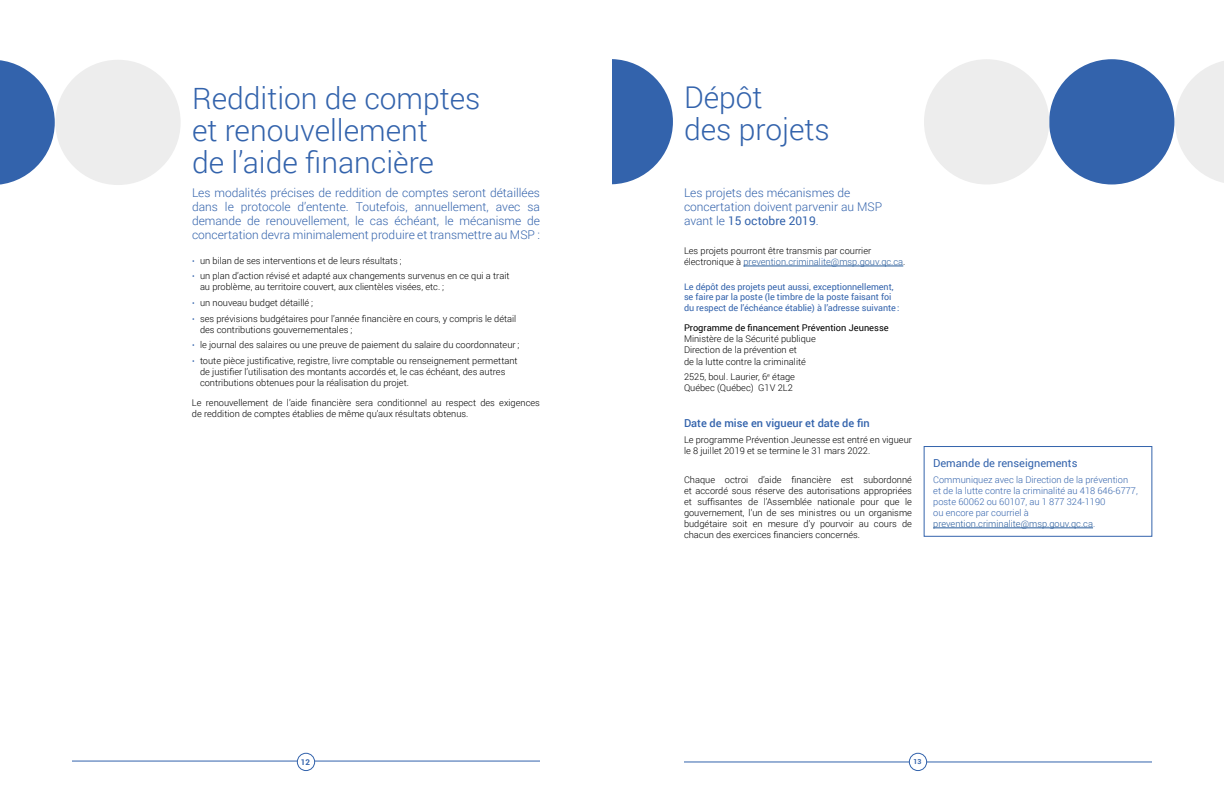
<style>
.page{position:relative;width:1224px;height:792px;background:#fff}
.page>*{position:absolute;margin:0;border:0;box-sizing:border-box;transform-origin:0 0}
.t1{font:300 30px/32px "Roboto";color:#3363ac}
.t2{font:300 12px/14px "Roboto";color:#3363ac;text-align:justify}
.t3{font:500 11px "Roboto";color:#3363ac}
.t4{font:11px "Roboto";color:#3363ac}
.t5{font:300 9.2px/11.1px "Roboto";color:#000}
.t6{font:300 9.2px/11.1px "Roboto";color:#3363ac}
.t7{font:9.2px "Roboto";color:#000}
.t8{font:9px/10.8px "Roboto";letter-spacing:-.005em;color:#3363ac}
.t9{font:700 8px "Roboto";color:#3363ac}
.t10{font:700 7px "Roboto";color:#3363ac}
.s1{font-size:8px;color:#3363ac}
.s2{font-weight:400}
.s3{color:#275b9b}
</style>
<div class="page">
<hr style="left:684px;top:761px;width:468px;height:1px;background:#3363ac">
<div style="left:909px;top:753px;width:18px;height:18px;background:#fff;border-radius:50%"></div>
<div style="left:909px;top:753px;width:18px;height:18px;border:1px solid #3363ac;border-radius:50%"></div>
<svg style="left:612px;top:59px;width:61px;height:125px"></svg>
<hr style="left:72px;top:761px;width:468px;height:1px;background:#3363ac">
<div style="left:297px;top:753px;width:18px;height:18px;background:#fff;border-radius:50%"></div>
<div style="left:297px;top:753px;width:18px;height:18px;border:1px solid #3363ac;border-radius:50%"></div>
<svg style="left:0;top:60px;width:55px;height:125px"></svg>
<div style="left:55px;top:60px;width:126px;height:125px;background:#ededed;border-radius:50%"></div>
<hr style="left:743px;top:266px;width:160px;height:1px;background:#275b9b">
<hr style="left:933px;top:528px;width:160px;height:1px;background:#275b9b">
<div style="left:924px;top:446px;width:228px;height:90px;border:1px solid #3363ac"></div>
<div style="left:1049px;top:59px;width:125px;height:125px;background:#3363ac;border-radius:50%"></div>
<div style="left:924px;top:59px;width:125px;height:125px;background:#ededed;border-radius:50%"></div>
<svg style="left:1175px;top:61px;width:49px;height:122px"></svg>
<h1 class="t1" style="left:192px;top:82px;width:290px">Reddition de comptes et renouvellement<br>de l’aide financière</h1>
<p class="t2" style="left:192px;top:185px;width:350px">Les modalités précises de reddition de comptes seront détaillées dans le protocole d’entente. Toutefois, annuellement, avec sa demande de renouvellement, le cas échéant, le mécanisme de concertation devra minimalement produire et transmettre au MSP :</p>
<p class="t5" style="left:192px;top:255px;width:211px"><span class="s1">•</span> un bilan de ses interventions et de leurs résultats ;</p>
<p class="t5" style="left:200px;top:270px;width:311px;text-indent:-8px"><span class="s1">•</span> un plan d’action révisé et adapté aux changements survenus en ce qui a trait au problème, au territoire couvert, aux clientèles visées, etc. ;</p>
<p class="t5" style="left:192px;top:297px;width:123px"><span class="s1">•</span> un nouveau budget détaillé ;</p>
<p class="t5" style="left:200px;top:312px;width:318px;text-indent:-8px"><span class="s1">•</span> ses prévisions budgétaires pour l’année financière en cours, y compris le détail des contributions gouvernementales ;</p>
<p class="t5" style="left:192px;top:339px;width:329px"><span class="s1">•</span> le journal des salaires ou une preuve de paiement du salaire du coordonnateur ;</p>
<p class="t5" style="left:200px;top:355px;width:319px;text-indent:-8px"><span class="s1">•</span> toute pièce justificative, registre, livre comptable ou renseignement permettant de justifier l’utilisation des montants accordés et, le cas échéant, des autres contributions obtenues pour la réalisation du projet.</p>
<p class="t5" style="left:192px;top:397px;width:349px">Le renouvellement de l’aide financière sera conditionnel au respect des exigences de reddition de comptes établies de même qu’aux résultats obtenus.</p>
<h1 class="t1" style="left:684px;top:81px;width:147px">Dépôt<br>des projets</h1>
<h2 class="t2" style="left:684px;top:185px;width:200px;text-align:left">Les projets des mécanismes de concertation doivent parvenir au MSP avant le <span class="s2">15 octobre 2019</span>.</h2>
<p class="t5" style="left:684px;top:245px;width:223px">Les projets pourront être transmis par courrier électronique à <span class="s3">prevention.criminalite@msp.gouv.qc.ca</span>.</p>
<p class="t8" style="left:684px;top:281px;width:217px">Le dépôt des projets peut aussi, exceptionnellement, se faire par la poste (le timbre de la poste faisant foi du respect de l’échéance établie) à l’adresse suivante:</p>
<p class="t7" style="left:684px;top:322px;width:206px">Programme de financement Prévention Jeunesse</p>
<p class="t5" style="left:684px;top:333px;width:133px">Ministère de la Sécurité publique<br>Direction de la prévention et<br>de la lutte contre la criminalité</p>
<p class="t5" style="left:684px;top:371px;width:113px">2525, boul. Laurier, 6<sup>e</sup> étage<br>Québec (Québec) G1V 2L2</p>
<p class="t3" style="left:684px;top:415px;width:187px">Date de mise en vigueur et date de fin</p>
<p class="t5" style="left:684px;top:433px;width:230px">Le programme Prévention Jeunesse est entré en vigueur le 8 juillet 2019 et se termine le 31 mars 2022.</p>
<p class="t5" style="left:684px;top:474px;width:230px;text-align:justify">Chaque octroi d’aide financière est subordonné et accordé sous réserve des autorisations appropriées et suffisantes de l’Assemblée nationale pour que le gouvernement, l’un de ses ministres ou un organisme budgétaire soit en mesure d’y pourvoir au cours de chacun des exercices financiers concernés.</p>
<p class="t4" style="left:933px;top:456px;width:146px">Demande de renseignements</p>
<p class="t6" style="left:933px;top:474px;width:206px">Communiquez avec la Direction de la prévention et de la lutte contre la criminalité au 418 646-6777, poste 60062 ou 60107, au 1 877 324-1190<br>ou encore par courriel à <span class="s3">prevention.criminalite@msp.gouv.qc.ca</span>.</p>
<p class="t9" style="left:301px;top:756px;width:11px">12</p>
<p class="t10" style="left:913px;top:757px;width:10px">13</p>
</div>
